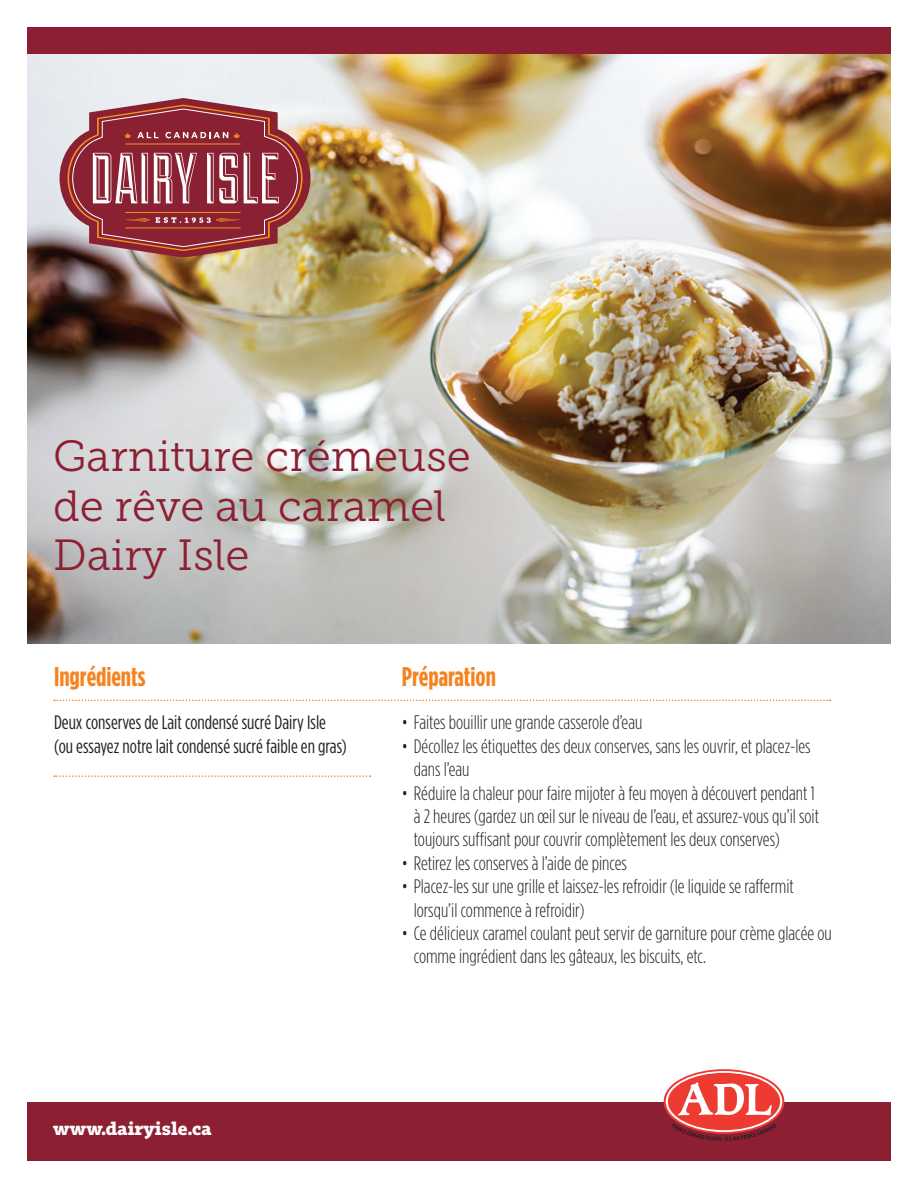
<style>
.page{position:relative;width:918px;height:1188px;background:#fff}
.page>*{position:absolute;margin:0;border:0;box-sizing:border-box;transform-origin:0 0}
.t1{font:43.5px/49.5px "Museo Slab 300";color:#8c2032}
.t2{font:700 condensed 27px "Gotham HTF";color:#f58320}
.t3{font:300 condensed 19.5px/23.4px "Gotham HTF";color:#231f20}
.t4{font:condensed 19.5px/23.4px "Gotham HTF";color:#231f20}
.t5{font:700 17.85px "Tabac Slab";color:#fff}
</style>
<div class="page">
<img style="left:27px;top:54px;width:864px;height:590px">
<div style="left:27px;top:27px;width:864px;height:27px;background:#8c2032"></div>
<div style="left:27px;top:1103px;width:864px;height:58px;background:#8c2032"></div>
<svg style="left:60px;top:98px;width:251px;height:159px;background:#a85e61"></svg>
<svg style="left:664px;top:1069px;width:120px;height:72px"></svg>
<svg style="left:54px;top:700px;width:776px;height:1px"></svg>
<svg style="left:54px;top:775px;width:317px;height:2px"></svg>
<h1 class="t1" style="left:53px;top:432px;width:419px">Garniture crémeuse de rêve au caramel<br>Dairy Isle</h1>
<h2 class="t2" style="left:54px;top:661px;width:93px">Ingrédients</h2>
<p class="t4" style="left:54px;top:711px;width:294px">Deux conserves de Lait condensé sucré Dairy Isle (ou essayez notre lait condensé sucré faible en gras)</p>
<h2 class="t2" style="left:402px;top:661px;width:96px">Préparation</h2>
<p class="t3" style="left:402px;top:711px;width:242px">• Faites bouillir une grande casserole d’eau</p>
<p class="t3" style="left:414px;top:734px;width:398px;text-indent:-12px">• Décollez les étiquettes des deux conserves, sans les ouvrir, et placez-les dans l’eau</p>
<p class="t3" style="left:414px;top:781px;width:407px;text-indent:-12px">• Réduire la chaleur pour faire mijoter à feu moyen à découvert pendant 1 à 2 heures (gardez un œil sur le niveau de l’eau, et assurez-vous qu’il soit toujours suffisant pour couvrir complètement les deux conserves)</p>
<p class="t3" style="left:402px;top:851px;width:227px">• Retirez les conserves à l’aide de pinces</p>
<p class="t3" style="left:414px;top:874px;width:382px;text-indent:-12px">• Placez-les sur une grille et laissez-les refroidir (le liquide se raffermit lorsqu’il commence à refroidir)</p>
<p class="t3" style="left:414px;top:921px;width:420px;text-indent:-12px">• Ce délicieux caramel coulant peut servir de garniture pour crème glacée ou comme ingrédient dans les gâteaux, les biscuits, etc.</p>
<p class="t5" style="left:53px;top:1119px;width:160px">www.dairyisle.ca</p>
</div>
